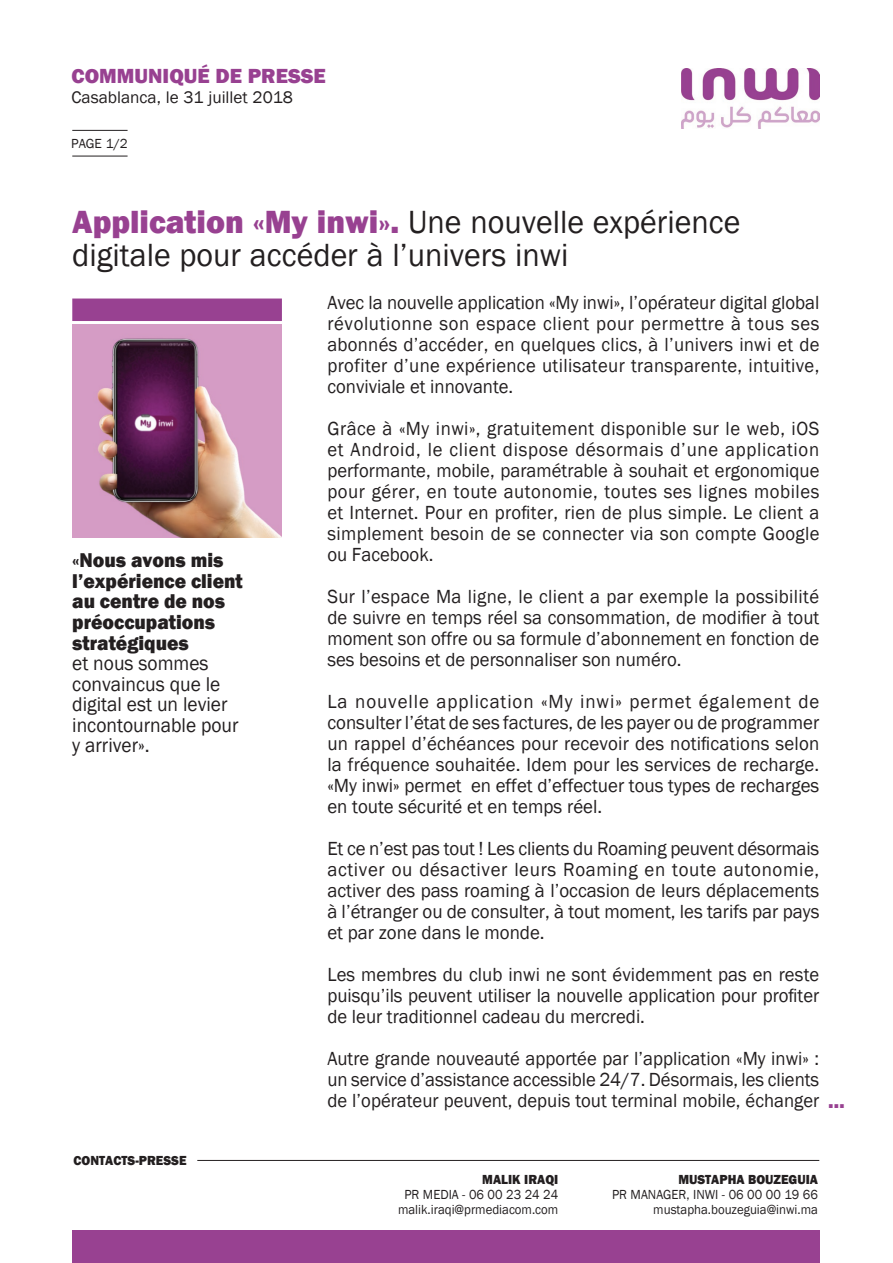
<style>
.page{position:relative;width:893px;height:1263px;background:#fff}
.page>*{position:absolute;margin:0;border:0;box-sizing:border-box;transform-origin:0 0}
.t1{font:33px "Franklin Gothic";color:#231f20}
.t2{font:800 21px "Franklin Gothic";color:#984191}
.t3{font:20.55px/20.5px "Franklin Gothic";color:#231f20;scale:.95 1}
.t4{font:800 20.55px/20.5px "Franklin Gothic";color:#231f20;scale:.95 1}
.t5{font:19.5px/21px "Franklin Gothic";color:#231f20;text-align:justify;scale:.96 1}
.t6{font:19.5px/21px "Franklin Gothic";color:#231f20;text-align:justify}
.t7{font:17.25px "Franklin Gothic";color:#231f20}
.t8{font:13.5px "Franklin Gothic";color:#231f20;scale:.95 1}
.t9{font:800 13.5px "Franklin Gothic";color:#231f20;scale:.95 1}
.t10{font:13.5px "Franklin Gothic";color:#231f20}
.s1{font-weight:800;color:#984191}
.s2{font-weight:800;font-size:20.55px;color:#984191}
</style>
<div class="page">
<div style="left:72px;top:298px;width:210px;height:23px;background:#984191"></div>
<div style="left:72px;top:1230px;width:747px;height:33px;background:#984191"></div>
<hr style="left:72px;top:156px;width:56px;height:1px;background:#231f20">
<hr style="left:72px;top:130px;width:56px;height:1px;background:#231f20">
<img style="left:682px;top:68px;width:137px;height:60px">
<hr style="left:197px;top:1160px;width:622px;height:1px;background:#231f20">
<img style="left:72px;top:325px;width:210px;height:212px">
<p class="t2" style="left:72px;top:62px;width:256px">COMMUNIQUÉ DE PRESSE</p>
<p class="t7" style="left:72px;top:87px;width:223px">Casablanca, le 31 juillet 2018</p>
<p class="t10" style="left:71px;top:135px;width:58px">PAGE 1/2</p>
<p class="t1" style="left:72px;top:202px;width:670px"><span class="s1">Application «My inwi».</span> Une nouvelle expérience</p>
<p class="t1" style="left:72px;top:235px;width:498px">digitale pour accéder à l’univers inwi</p>
<p class="t4" style="left:72px;top:550px;width:181px">«Nous avons mis l’expérience client au centre de nos préoccupations stratégiques</p>
<p class="t3" style="left:72px;top:653px;width:177px">et nous sommes convaincus que le digital est un levier incontournable pour</p>
<p class="t3" style="left:72px;top:735px;width:83px">y arriver».</p>
<p class="t9" style="left:74px;top:1152px;width:120px">CONTACTS-PRESSE</p>
<p class="t5" style="left:327px;top:292px;width:514px">Avec la nouvelle application «My inwi», l’opérateur digital global révolutionne son espace client pour permettre à tous ses abonnés d’accéder, en quelques clics, à l’univers inwi et de profiter d’une expérience utilisateur transparente, intuitive, conviviale et innovante.</p>
<p class="t5" style="left:327px;top:418px;width:514px">Grâce à «My inwi», gratuitement disponible sur le web, iOS et Android, le client dispose désormais d’une application performante, mobile, paramétrable à souhait et ergonomique pour gérer, en toute autonomie, toutes ses lignes mobiles et Internet. Pour en profiter, rien de plus simple. Le client a simplement besoin de se connecter via son compte Google ou Facebook.</p>
<p class="t5" style="left:327px;top:586px;width:514px">Sur l’espace Ma ligne, le client a par exemple la possibilité de suivre en temps réel sa consommation, de modifier à tout moment son offre ou sa formule d’abonnement en fonction de ses besoins et de personnaliser son numéro.</p>
<p class="t6" style="left:327px;top:691px;width:493px">La nouvelle application «My inwi» permet également de consulter l’état de ses factures, de les payer ou de programmer un rappel d’échéances pour recevoir des notifications selon la fréquence souhaitée. Idem pour les services de recharge. «My inwi» permet en effet d’effectuer tous types de recharges en toute sécurité et en temps réel.</p>
<p class="t6" style="left:327px;top:838px;width:493px">Et ce n’est pas tout ! Les clients du Roaming peuvent désormais activer ou désactiver leurs Roaming en toute autonomie, activer des pass roaming à l’occasion de leurs déplacements à l’étranger ou de consulter, à tout moment, les tarifs par pays et par zone dans le monde.</p>
<p class="t5" style="left:327px;top:964px;width:514px">Les membres du club inwi ne sont évidemment pas en reste puisqu’ils peuvent utiliser la nouvelle application pour profiter de leur traditionnel cadeau du mercredi.</p>
<p class="t5" style="left:327px;top:1048px;width:540px;text-align:left">Autre grande nouveauté apportée par l’application «My inwi» :<br>un service d’assistance accessible 24/7. Désormais, les clients<br>de l’opérateur peuvent, depuis tout terminal mobile, échanger <span class="s2">…</span></p>
<p class="t9" style="left:482px;top:1171px;width:82px">MALIK IRAQI</p>
<p class="t8" style="left:404px;top:1186px;width:163px">PR MEDIA - 06 00 23 24 24</p>
<p class="t8" style="left:398px;top:1201px;width:170px">malik.iraqi@prmediacom.com</p>
<p class="t9" style="left:678px;top:1171px;width:149px">MUSTAPHA BOUZEGUIA</p>
<p class="t8" style="left:612px;top:1186px;width:218px">PR MANAGER, INWI - 06 00 00 19 66</p>
<p class="t8" style="left:653px;top:1201px;width:175px">mustapha.bouzeguia@inwi.ma</p>
</div>
